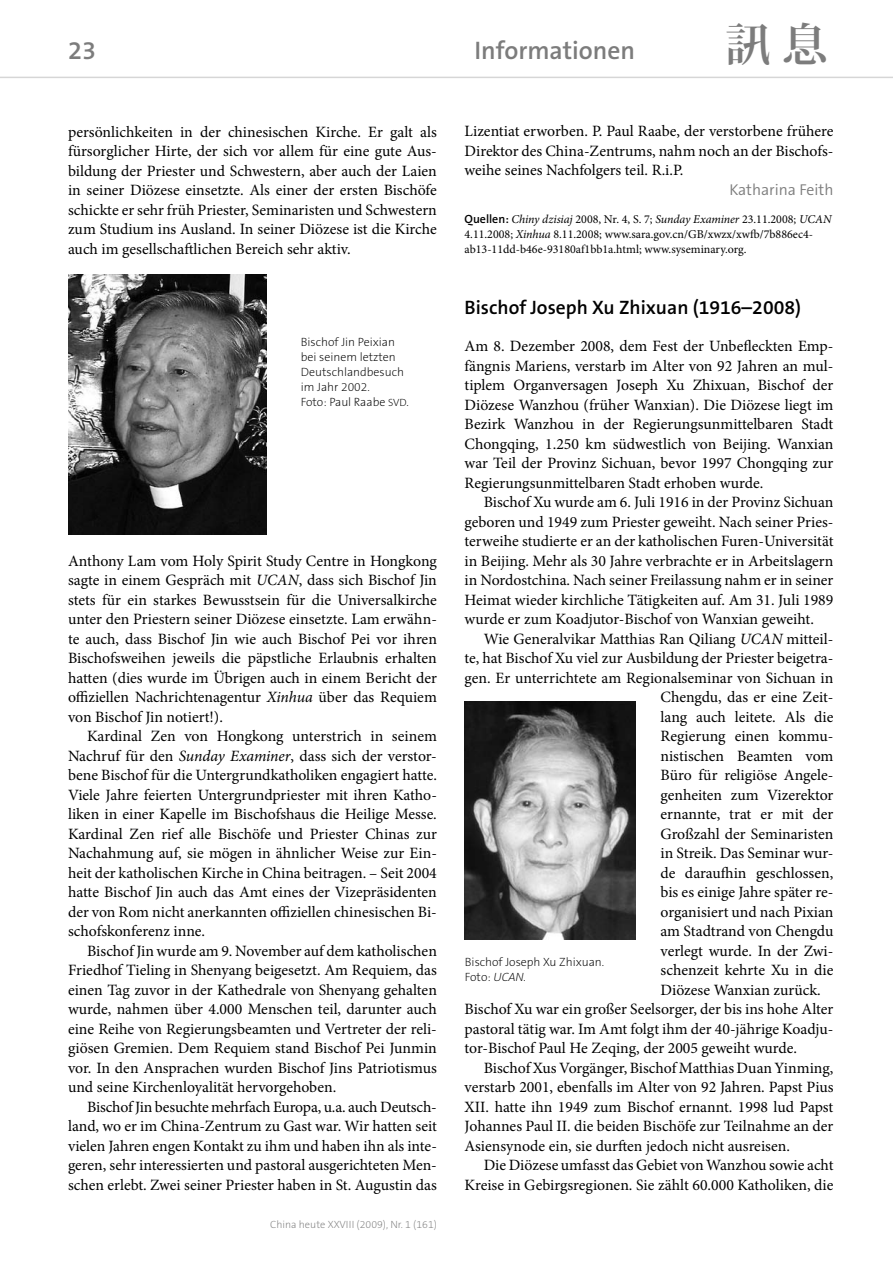
<style>
.page{position:relative;width:893px;height:1263px;background:#fff}
.page>*{position:absolute;margin:0;border:0;box-sizing:border-box;transform-origin:0 0}
.t1{font:700 45px "Koz Min Pro";color:#7c7c7c}
.t2{font:600 25.5px "The Sans B6";color:#7c7c7c}
.t3{font:600 19.5px "The Sans B6";color:#000}
.t4{font:15.75px/19.5px "Minion Pro";letter-spacing:-.005em;color:#000;text-align:justify}
.t5{font:300 15.75px "The Sans B4";color:#7c7c7c}
.t6{font:12px/15px "Minion Pro";color:#000}
.t7{font:200 12px/15px "The Sans B2";color:#000}
.t8{font:200 10.5px "The Sans B2";color:#7c7c7c}
.s1{font-size:10.5px}
.s2{font-style:inherit}
.s3{font-style:italic}
.s4{font-family:"The Sans B6";font-weight:600}
</style>
<div class="page">
<hr style="left:0;top:77px;width:893px;height:1px;background:#d6d6d6">
<img style="left:68px;top:275px;width:198px;height:259px">
<img style="left:465px;top:702px;width:170px;height:238px">
<h2 class="t2" style="left:68px;top:37px;width:30px">23</h2>
<h2 class="t2" style="left:474px;top:37px;width:162px">Informationen</h2>
<h1 class="t1" style="left:725px;top:11px;width:104px">訊 息</h1>
<p class="t4" style="left:68px;top:122px;width:370px">persönlichkeiten in der chinesischen Kirche. Er galt als fürsorglicher Hirte, der sich vor allem für eine gute Aus&shy;bildung der Priester und Schwestern, aber auch der Laien in seiner Diözese einsetzte. Als einer der ersten Bischöfe schickte er sehr früh Priester, Seminaristen und Schwestern zum Studium ins Ausland. In seiner Diözese ist die Kirche auch im gesellschaftlichen Bereich sehr aktiv.</p>
<p class="t7" style="left:301px;top:335px;width:110px">Bischof Jin Peixian bei seinem letzten<br>Deutschlandbesuch im Jahr 2002.<br>Foto: Paul Raabe <span class="s1">svd</span><span class="s2">.</span></p>
<p class="t4" style="left:68px;top:551px;width:370px">Anthony Lam vom Holy Spirit Study Centre in Hongkong sagte in einem Gespräch mit <span class="s3">UCAN</span>, dass sich Bischof Jin stets für ein starkes Bewusstsein für die Universalkirche unter den Priestern seiner Diözese einsetzte. Lam erwähn&shy;te auch, dass Bischof Jin wie auch Bischof Pei vor ihren Bischofsweihen jeweils die päpstliche Erlaubnis erhalten hatten (dies wurde im Übrigen auch in einem Bericht der offiziellen Nachrichtenagentur <span class="s3">Xinhua</span> über das Requiem von Bischof Jin notiert!).</p>
<p class="t4" style="left:68px;top:726px;width:370px;text-indent:19px">Kardinal Zen von Hongkong unterstrich in seinem Nachruf für den <span class="s3">Sunday Examiner</span>, dass sich der verstor&shy;bene Bischof für die Untergrundkatholiken engagiert hatte.<br>Viele Jahre feierten Untergrundpriester mit ihren Katho&shy;liken in einer Kapelle im Bischofshaus die Heilige Messe.<br>Kardinal Zen rief alle Bischöfe und Priester Chinas zur Nachahmung auf, sie mögen in ähnlicher Weise zur Ein&shy;heit der katholischen Kirche in China beitragen. – Seit 2004 hatte Bischof Jin auch das Amt eines der Vizepräsidenten der von Rom nicht anerkannten offiziellen chinesischen Bi&shy;schofskonferenz inne.</p>
<p class="t4" style="left:68px;top:941px;width:370px;text-indent:19px">Bischof Jin wurde am 9. November auf dem katholischen Friedhof Tieling in Shenyang beigesetzt. Am Requiem, das einen Tag zuvor in der Kathedrale von Shenyang gehalten wurde, nahmen über 4.000 Menschen teil, darunter auch eine Reihe von Regierungsbeamten und Vertreter der reli&shy;giösen Gremien. Dem Requiem stand Bischof Pei Junmin vor. In den Ansprachen wurden Bischof Jins Patriotismus und seine Kirchenloyalität hervorgehoben.</p>
<p class="t4" style="left:68px;top:1097px;width:370px;text-indent:19px">Bischof Jin besuchte mehrfach Europa, u.a. auch Deutsch&shy;land, wo er im China-Zentrum zu Gast war. Wir hatten seit vielen Jahren engen Kontakt zu ihm und haben ihn als inte&shy;geren, sehr interessierten und pastoral ausgerichteten Men&shy;schen erlebt. Zwei seiner Priester haben in St. Augustin das</p>
<p class="t8" style="left:270px;top:1218px;width:168px">China heute XXVIII (2009), Nr. 1 (161)</p>
<p class="t4" style="left:465px;top:122px;width:370px">Lizentiat erworben. P. Paul Raabe, der verstorbene frühere Direktor des China-Zentrums, nahm noch an der Bischofs&shy;weihe seines Nachfolgers teil. R.i.P.</p>
<p class="t5" style="left:729px;top:181px;width:106px">Katharina Feith</p>
<p class="t6" style="left:465px;top:211px;width:368px"><span class="s4">Quellen:</span> <span class="s3">Chiny dzisiaj</span> 2008, Nr. 4, S. 7; <span class="s3">Sunday Examiner</span> 23.11.2008; <span class="s3">UCAN<br></span>4.11.2008; <span class="s3">Xinhua</span> 8.11.2008; www.sara.gov.cn/GB/xwzx/xwfb/7b886ec4- ab13-11dd-b46e-93180af1bb1a.html; www.syseminary.org.</p>
<p class="t3" style="left:465px;top:296px;width:338px">Bischof Joseph Xu Zhixuan (1916–2008)</p>
<p class="t4" style="left:465px;top:336px;width:370px">Am 8. Dezember 2008, dem Fest der Unbefleckten Emp&shy;fängnis Mariens, verstarb im Alter von 92 Jahren an mul&shy;tiplem Organversagen Joseph Xu Zhixuan, Bischof der Diözese Wanzhou (früher Wanxian). Die Diözese liegt im Bezirk Wanzhou in der Regierungsunmittelbaren Stadt Chongqing, 1.250 km südwestlich von Beijing. Wanxian war Teil der Provinz Sichuan, bevor 1997 Chongqing zur Regierungsunmittelbaren Stadt erhoben wurde.</p>
<p class="t4" style="left:465px;top:492px;width:370px;text-indent:19px">Bischof Xu wurde am 6. Juli 1916 in der Provinz Sichuan geboren und 1949 zum Priester geweiht. Nach seiner Pries&shy;terweihe studierte er an der katholischen Furen-Universität in Beijing. Mehr als 30 Jahre verbrachte er in Arbeitslagern in Nordostchina. Nach seiner Freilassung nahm er in seiner Heimat wieder kirchliche Tätigkeiten auf. Am 31. Juli 1989 wurde er zum Koadjutor-Bischof von Wanxian geweiht.</p>
<p class="t4" style="left:484px;top:629px;width:351px">Wie Generalvikar Matthias Ran Qiliang <span class="s3">UCAN</span> mitteil-</p>
<p class="t4" style="left:465px;top:648px;width:370px">te, hat Bischof Xu viel zur Ausbildung der Priester beigetra-</p>
<p class="t4" style="left:465px;top:668px;width:370px">gen. Er unterrichtete am Regionalseminar von Sichuan in</p>
<p class="t4" style="left:660px;top:687px;width:174px">Chengdu, das er eine Zeit-</p>
<p class="t4" style="left:660px;top:707px;width:174px">lang auch leitete. Als die</p>
<p class="t4" style="left:660px;top:726px;width:174px">Regierung einen kommu-</p>
<p class="t4" style="left:660px;top:746px;width:174px">nistischen Beamten vom</p>
<p class="t4" style="left:660px;top:765px;width:174px">Büro für religiöse Angele-</p>
<p class="t4" style="left:660px;top:785px;width:174px">genheiten zum Vizerektor</p>
<p class="t4" style="left:660px;top:804px;width:174px">ernannte, trat er mit der</p>
<p class="t4" style="left:660px;top:824px;width:174px">Großzahl der Seminaristen</p>
<p class="t4" style="left:660px;top:843px;width:174px">in Streik. Das Seminar wur-</p>
<p class="t4" style="left:660px;top:863px;width:174px">de daraufhin geschlossen,</p>
<p class="t4" style="left:660px;top:882px;width:174px">bis es einige Jahre später re-</p>
<p class="t4" style="left:660px;top:902px;width:174px">organisiert und nach Pixian</p>
<p class="t4" style="left:660px;top:921px;width:174px">am Stadtrand von Chengdu</p>
<p class="t4" style="left:660px;top:941px;width:174px">verlegt wurde. In der Zwi-</p>
<p class="t4" style="left:660px;top:960px;width:174px">schenzeit kehrte Xu in die</p>
<p class="t4" style="left:660px;top:980px;width:162px">Diözese Wanxian zurück.</p>
<p class="t4" style="left:465px;top:999px;width:370px">Bischof Xu war ein großer Seelsorger, der bis ins hohe Alter</p>
<p class="t4" style="left:465px;top:1019px;width:370px">pastoral tätig war. Im Amt folgt ihm der 40-jährige Koadju-</p>
<p class="t4" style="left:465px;top:1038px;width:334px">tor-Bischof Paul He Zeqing, der 2005 geweiht wurde.</p>
<p class="t4" style="left:484px;top:1058px;width:351px">Bischof Xus Vorgänger, Bischof Matthias Duan Yinming,</p>
<p class="t4" style="left:465px;top:1077px;width:370px">verstarb 2001, ebenfalls im Alter von 92 Jahren. Papst Pius</p>
<p class="t4" style="left:465px;top:1097px;width:370px">XII. hatte ihn 1949 zum Bischof ernannt. 1998 lud Papst</p>
<p class="t4" style="left:465px;top:1116px;width:370px">Johannes Paul II. die beiden Bischöfe zur Teilnahme an der</p>
<p class="t4" style="left:465px;top:1136px;width:327px">Asiensynode ein, sie durften jedoch nicht ausreisen.</p>
<p class="t4" style="left:484px;top:1155px;width:351px">Die Diözese umfasst das Gebiet von Wanzhou sowie acht</p>
<p class="t4" style="left:465px;top:1175px;width:370px">Kreise in Gebirgsregionen. Sie zählt 60.000 Katholiken, die</p>
<p class="t7" style="left:465px;top:955px;width:141px">Bischof Joseph Xu Zhixuan.<br>Foto: <span class="s3">UCAN.</span></p>
</div>
